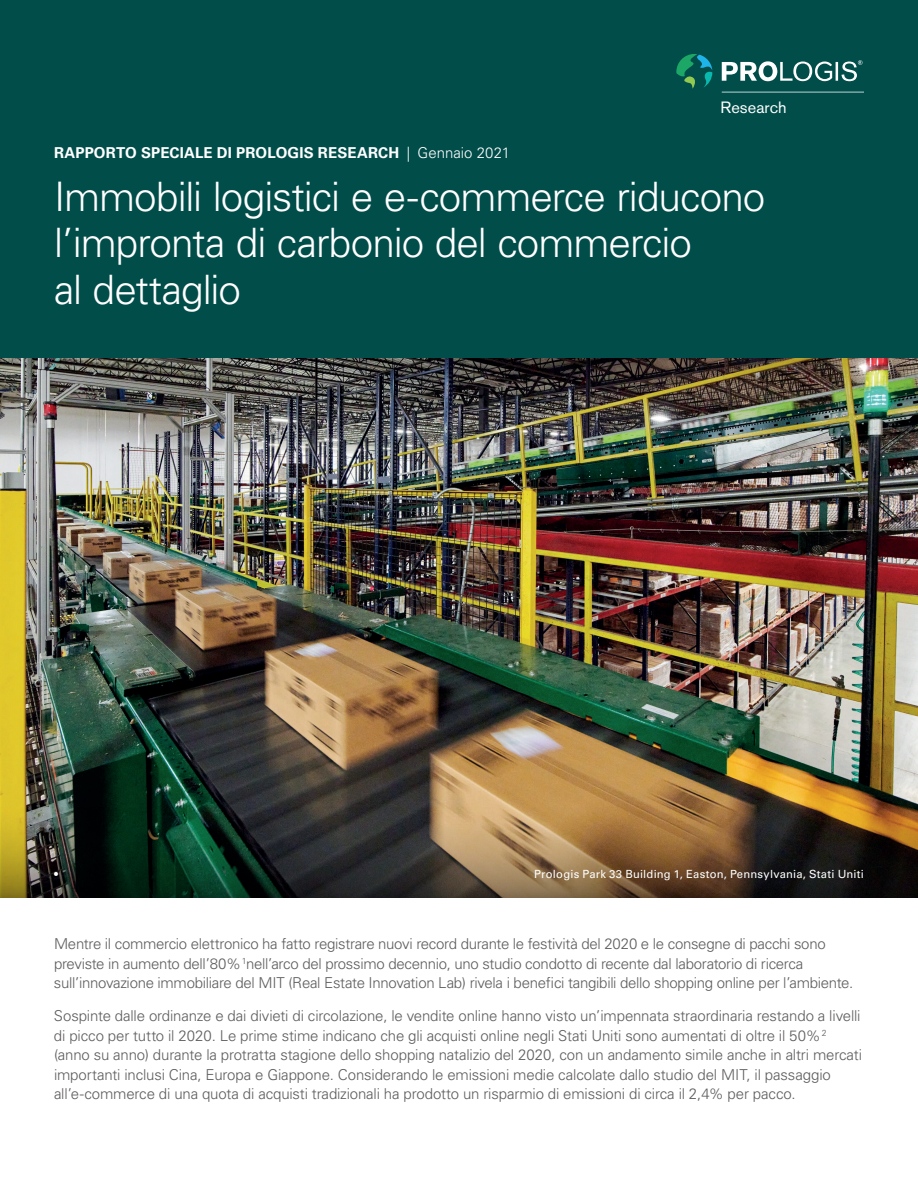
<style>
.page{position:relative;width:918px;height:1188px;background:#fff}
.page>*{position:absolute;margin:0;border:0;box-sizing:border-box;transform-origin:0 0}
.t1{font:300 40.5px/46.5px "Univers LT Std";letter-spacing:-.025em;color:#fff}
.t2{font:16.2px "Akzidenz Grotesk BE";letter-spacing:.005em;color:#fff}
.t3{font:300 15px/19.5px "Univers LT Std";letter-spacing:-.015em;color:#5e5c5c}
.t4{font:700 15px "Univers LT Std";letter-spacing:.01em;color:#fff}
.t5{font:11.25px "Univers LT Std";letter-spacing:.02em;color:#fff}
.s1{font-weight:300}
</style>
<div class="page">
<img style="left:0;top:358px;width:918px;height:445px">
<div style="left:0;top:0;width:918px;height:358px;background:#004d4a"></div>
<svg style="left:722px;top:92px;width:142px;height:1px"></svg>
<svg style="left:676px;top:54px;width:36px;height:35px"></svg>
<svg style="left:722px;top:60px;width:141px;height:21px"></svg>
<img style="left:0;top:803px;width:918px;height:95px">
<p class="t2" style="left:721px;top:98px;width:68px">Research</p>
<p class="t4" style="left:54px;top:143px;width:458px">RAPPORTO SPECIALE DI PROLOGIS RESEARCH <span class="s1">| Gennaio 2021</span></p>
<h1 class="t1" style="left:54px;top:173px;width:713px">Immobili logistici e e-commerce riducono l’impronta di carbonio del commercio<br>al dettaglio</h1>
<p class="t5" style="left:54px;top:867px;width:5px">•</p>
<p class="t5" style="left:534px;top:867px;width:331px">Prologis Park 33 Building 1, Easton, Pennsylvania, Stati Uniti</p>
<p class="t3" style="left:54px;top:934px;width:801px">Mentre il commercio elettronico ha fatto registrare nuovi record durante le festività del 2020 e le consegne di pacchi sono previste in aumento dell’80%<sup>1</sup>nell’arco del prossimo decennio, uno studio condotto di recente dal laboratorio di ricerca sull’innovazione immobiliare del MIT (Real Estate Innovation Lab) rivela i benefici tangibili dello shopping online per l’ambiente.</p>
<p class="t3" style="left:54px;top:1006px;width:810px">Sospinte dalle ordinanze e dai divieti di circolazione, le vendite online hanno visto un’impennata straordinaria restando a livelli di picco per tutto il 2020. Le prime stime indicano che gli acquisti online negli Stati Uniti sono aumentati di oltre il 50%<sup>2 </sup>(anno su anno) durante la protratta stagione dello shopping natalizio del 2020, con un andamento simile anche in altri mercati importanti inclusi Cina, Europa e Giappone. Considerando le emissioni medie calcolate dallo studio del MIT, il passaggio all’e-commerce di una quota di acquisti tradizionali ha prodotto un risparmio di emissioni di circa il 2,4% per pacco.</p>
</div>
